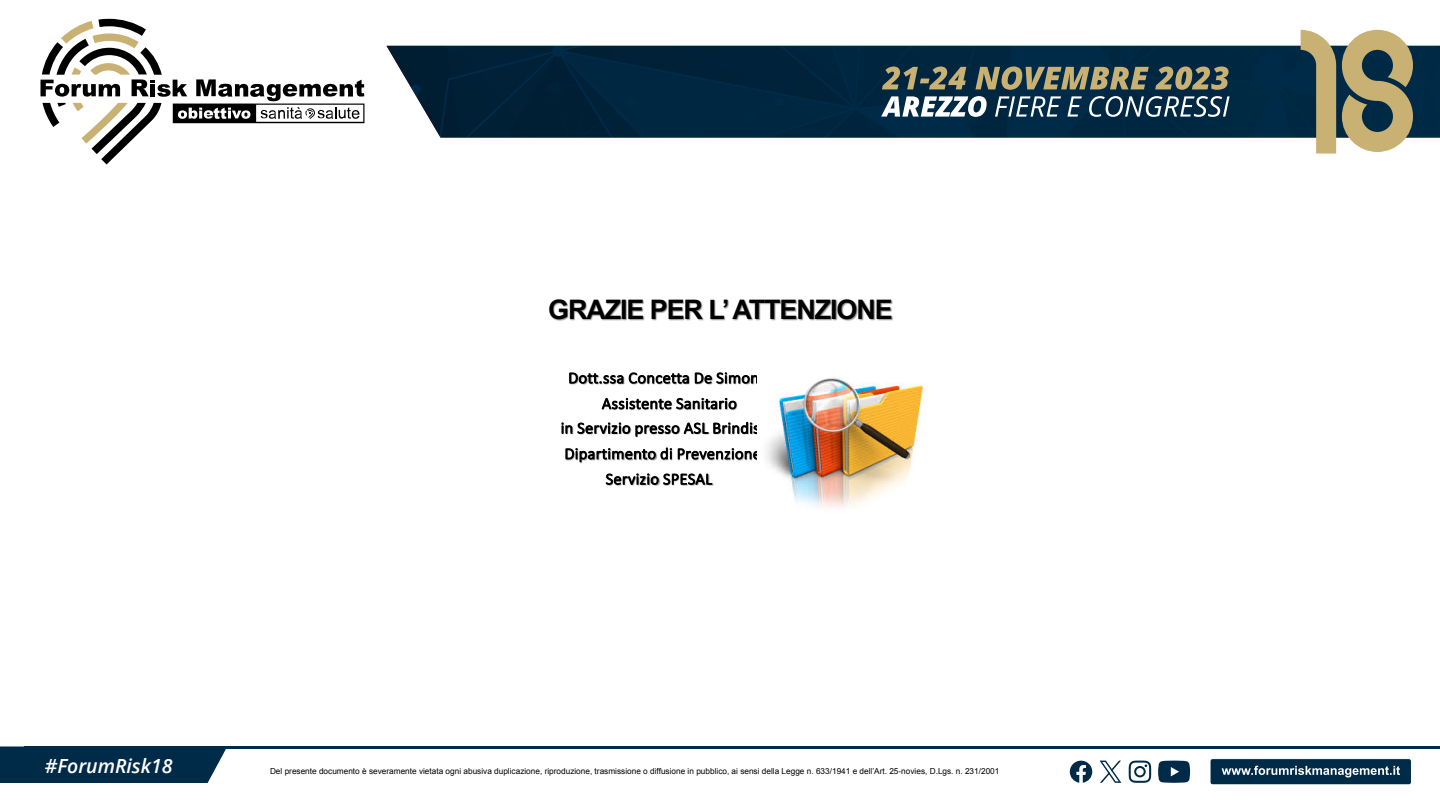
<style>
.page{position:relative;width:1440px;height:810px;background:#fff}
.page>*{position:absolute;margin:0;border:0;box-sizing:border-box;transform-origin:0 0}
.t1{font:700 27px "Arial";letter-spacing:-.04em;color:#000}
.t2{font:italic 600 19.5px "Open Sans";color:#fff}
.t3{font:300 16.2px "Calibri";letter-spacing:.02em;color:#000}
.t4{font:8.25px "Arial";color:#000}
</style>
<div class="page">
<div style="left:0;top:746px;width:226px;height:37px;background:#002b48"></div>
<div style="left:1210px;top:759px;width:201px;height:26px;background:#002b48;border-radius:3px"></div>
<div style="left:1210px;top:758px;width:202px;height:27px;border:1px solid #fff;border-radius:3px"></div>
<svg style="left:1222px;top:766px;width:178px;height:11px"></svg>
<hr style="left:24px;top:746px;width:1416px;height:3px;background:#002b48">
<img style="left:386px;top:46px;width:1054px;height:92px">
<svg style="left:1342px;top:30px;width:71px;height:122px;background:#9a9575"></svg>
<svg style="left:1301px;top:30px;width:35px;height:124px;background:#929074"></svg>
<svg style="left:40px;top:19px;width:324px;height:145px"></svg>
<svg style="left:881px;top:96px;width:349px;height:21px"></svg>
<svg style="left:882px;top:66px;width:347px;height:24px;background:#656c5b"></svg>
<svg style="left:1129px;top:761px;width:22px;height:22px"></svg>
<svg style="left:1158px;top:761px;width:32px;height:22px"></svg>
<svg style="left:1070px;top:761px;width:22px;height:22px"></svg>
<svg style="left:1100px;top:761px;width:21px;height:22px"></svg>
<img style="left:549px;top:299px;width:344px;height:22px">
<img style="left:570px;top:373px;width:18px;height:12px">
<img style="left:588px;top:374px;width:5px;height:11px">
<img style="left:593px;top:374px;width:25px;height:11px">
<img style="left:618px;top:373px;width:66px;height:12px">
<img style="left:684px;top:373px;width:22px;height:12px">
<img style="left:706px;top:373px;width:51px;height:12px">
<img style="left:602px;top:398px;width:64px;height:13px">
<img style="left:666px;top:398px;width:72px;height:13px">
<img style="left:562px;top:423px;width:5px;height:12px">
<img style="left:567px;top:423px;width:57px;height:12px">
<img style="left:624px;top:425px;width:50px;height:13px">
<img style="left:674px;top:423px;width:28px;height:12px">
<img style="left:703px;top:422px;width:54px;height:13px">
<img style="left:566px;top:449px;width:191px;height:15px">
<img style="left:650px;top:448px;width:35px;height:16px">
<img style="left:606px;top:474px;width:47px;height:12px">
<img style="left:653px;top:474px;width:61px;height:12px">
<img style="left:766px;top:377px;width:160px;height:131px">
<h1 class="t1" style="left:548px;top:291px;width:346px">GRAZIE PER L’ ATTENZIONE</h1>
<h3 class="t3" style="left:568px;top:368px;width:201px">Dott.ssa Concetta De Simone</h3>
<h3 class="t3" style="left:602px;top:393px;width:136px">Assistente Sanitario</h3>
<h3 class="t3" style="left:561px;top:418px;width:204px">in Servizio presso ASL Brindisi</h3>
<h3 class="t3" style="left:564px;top:444px;width:198px">Dipartimento di Prevenzione</h3>
<h3 class="t3" style="left:606px;top:469px;width:108px">Servizio SPESAL</h3>
<h2 class="t2" style="left:45px;top:752px;width:129px">#ForumRisk18</h2>
<p class="t4" style="left:270px;top:766px;width:731px">Del presente documento è severamente vietata ogni abusiva duplicazione, riproduzione, trasmissione o diffusione in pubblico, ai sensi della Legge n. 633/1941 e dell’Art. 25-novies, D.Lgs. n. 231/2001</p>
</div>
